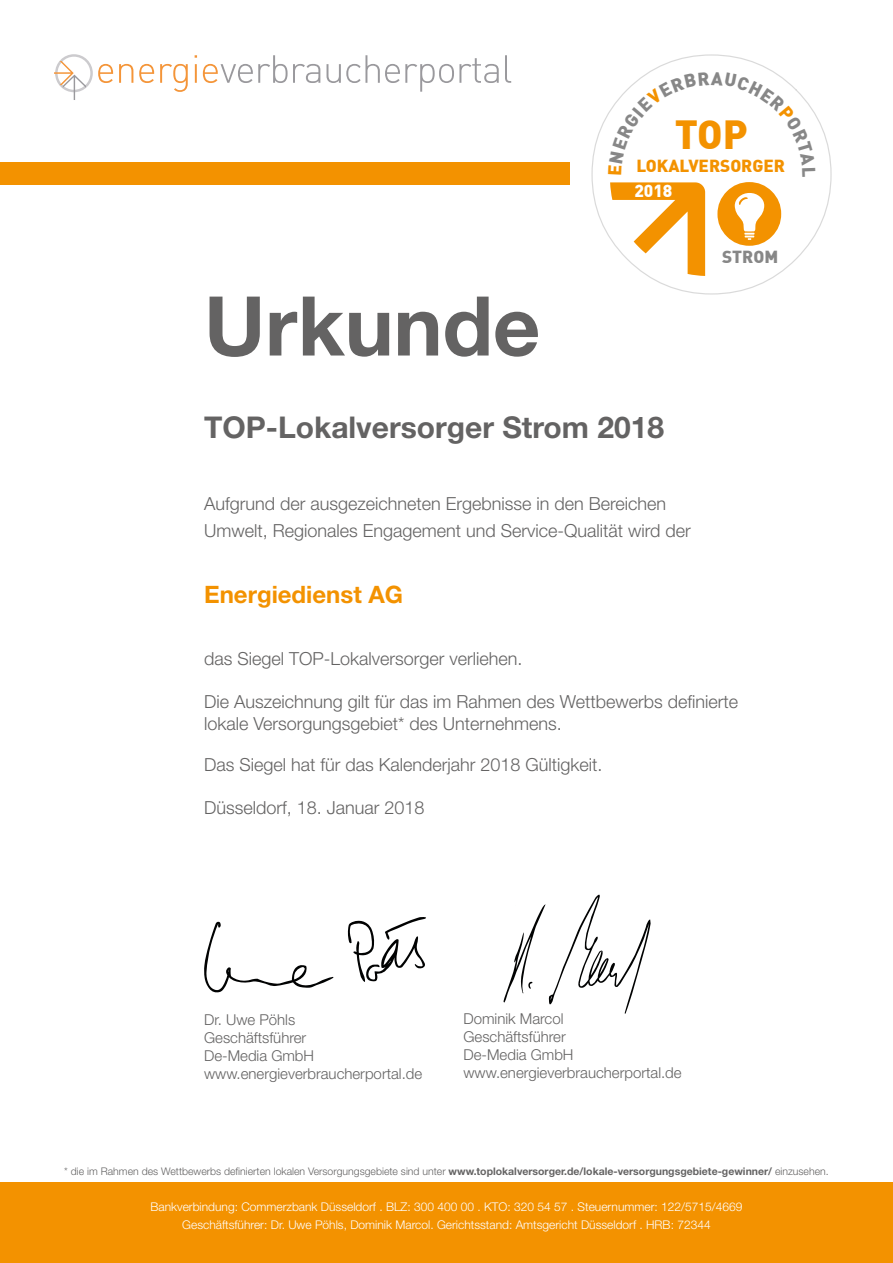
<style>
.page{position:relative;width:893px;height:1263px;background:#fff}
.page>*{position:absolute;margin:0;border:0;box-sizing:border-box;transform-origin:0 0}
.t1{font:700 82.5px "Helvetica Neue LT Std";color:#646363}
.t2{font:900 39.75px "DIN";color:#f39200}
.t3{font:700 30px "Helvetica Neue LT Std";color:#646363}
.t4{font:700 24px "Helvetica Neue LT Std";color:#f39200}
.t5{font:300 18px/27px "Helvetica Neue LT Std";color:#646363}
.t6{font:900 17.1px "DIN";color:#f39200}
.t7{font:900 17.1px "DIN";color:#878787}
.t8{font:900 17.1px "DIN";color:#fff}
.t9{font:300 15px/18px "Helvetica Neue LT Std";color:#646363}
.t10{font:300 12px/18px "Helvetica Neue LT Std";color:#fff;text-align:center}
.t11{font:300 10.5px "Helvetica Neue LT Std";color:#646363}
.s1{font-weight:700}
</style>
<div class="page">
<div style="left:0;top:162px;width:570px;height:23px;background:#f39200"></div>
<div style="left:55px;top:54px;width:38px;height:38px;border:2px solid #cccbce;border-radius:50%"></div>
<svg style="left:54px;top:61px;width:32px;height:39px"></svg>
<svg style="left:98px;top:64px;width:15px;height:19px"></svg>
<svg style="left:119px;top:64px;width:14px;height:19px"></svg>
<svg style="left:139px;top:64px;width:15px;height:19px"></svg>
<svg style="left:160px;top:64px;width:28px;height:28px"></svg>
<svg style="left:195px;top:64px;width:2px;height:19px"></svg>
<svg style="left:203px;top:55px;width:117px;height:28px"></svg>
<svg style="left:327px;top:55px;width:172px;height:37px"></svg>
<svg style="left:505px;top:55px;width:6px;height:28px"></svg>
<div style="left:0;top:1182px;width:893px;height:81px;background:#f39200"></div>
<svg style="left:591px;top:54px;width:241px;height:241px"></svg>
<svg style="left:503px;top:894px;width:148px;height:120px"></svg>
<svg style="left:204px;top:917px;width:222px;height:75px"></svg>
<svg style="left:608px;top:72px;width:207px;height:204px"></svg>
<h2 class="t2" style="left:675px;top:108px;width:74px">TOP</h2>
<p class="t6" style="left:636px;top:154px;width:150px">LOKALVERSORGER</p>
<h1 class="t1" style="left:204px;top:275px;width:338px">Urkunde</h1>
<p class="t8" style="left:634px;top:180px;width:40px">2018</p>
<h3 class="t3" style="left:204px;top:409px;width:462px">TOP-Lokalversorger Strom 2018</h3>
<p class="t5" style="left:204px;top:490px;width:488px">Aufgrund der ausgezeichneten Ergebnisse in den Bereichen<br>Umwelt, Regionales Engagement und Service-Qualität wird der</p>
<h3 class="t4" style="left:204px;top:579px;width:201px">Energiedienst AG</h3>
<p class="t7" style="left:722px;top:245px;width:58px">STROM</p>
<p class="t5" style="left:204px;top:645px;width:320px">das Siegel TOP-Lokalversorger verliehen.</p>
<p class="t5" style="left:204px;top:690px;width:536px;line-height:21.6px">Die Auszeichnung gilt für das im Rahmen des Wettbewerbs definierte lokale Versorgungsgebiet* des Unternehmens.</p>
<p class="t5" style="left:204px;top:750px;width:400px">Das Siegel hat für das Kalenderjahr 2018 Gültigkeit.</p>
<p class="t5" style="left:204px;top:794px;width:222px">Düsseldorf, 18. Januar 2018</p>
<p class="t9" style="left:204px;top:1010px;width:220px">Dr. Uwe Pöhls<br>Geschäftsführer<br>De-Media GmbH www.energieverbraucherportal.de</p>
<p class="t9" style="left:463px;top:1009px;width:220px">Dominik Marcol<br>Geschäftsführer<br>De-Media GmbH www.energieverbraucherportal.de</p>
<p class="t11" style="left:64px;top:1165px;width:766px">* die im Rahmen des Wettbewerbs definierten lokalen Versorgungsgebiete sind unter <span class="s1">www.toplokalversorger.de/lokale-versorgungsgebiete-gewinner/</span> einzusehen.</p>
<p class="t10" style="left:150px;top:1198px;width:594px">Bankverbindung: Commerzbank Düsseldorf . BLZ: 300 400 00 . KTO: 320 54 57 . Steuernummer: 122/5715/4669<br>Geschäftsführer: Dr. Uwe Pöhls, Dominik Marcol. Gerichtsstand: Amtsgericht Düsseldorf . HRB: 72344</p>
</div>
